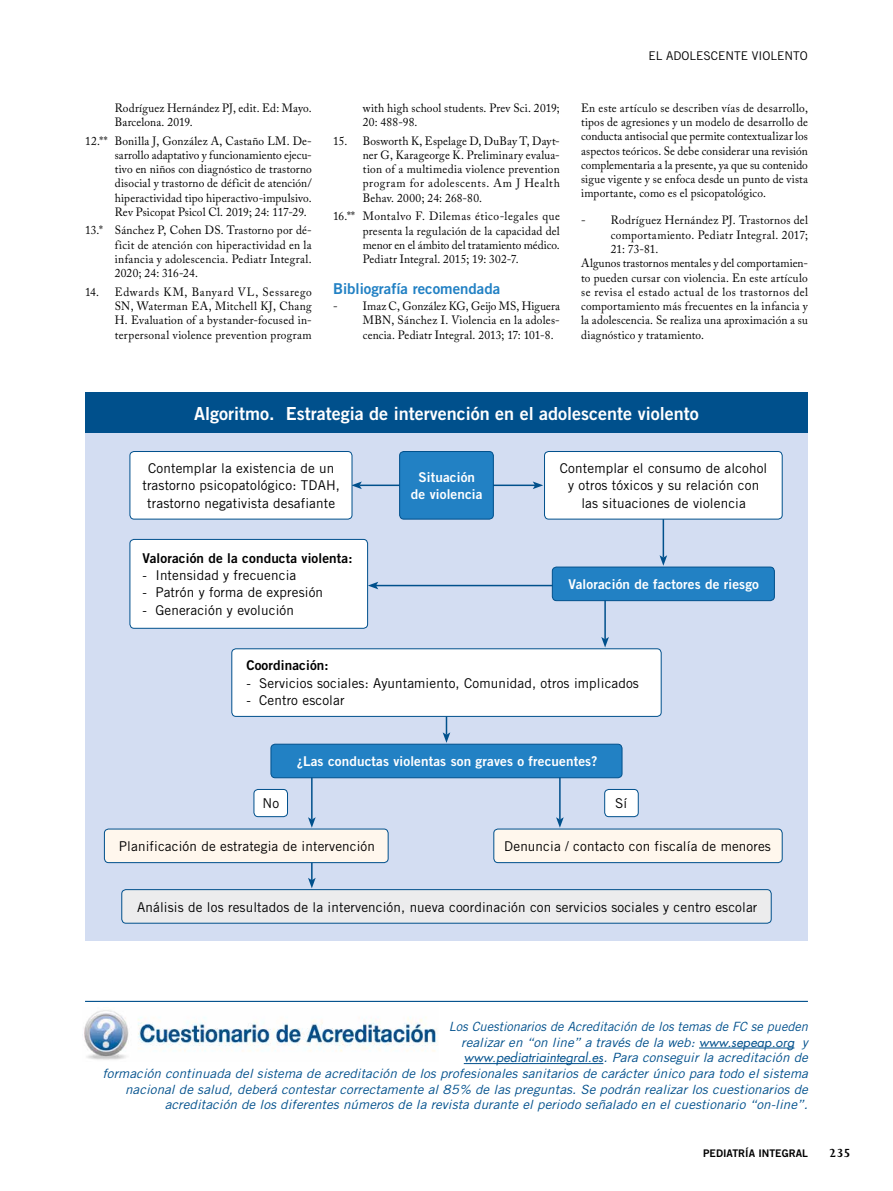
<style>
.page{position:relative;width:893px;height:1191px;background:#fff}
.page>*{position:absolute;margin:0;border:0;box-sizing:border-box;transform-origin:0 0}
.t1{font:18px "Trade Gothic Bold Two";color:#fff}
.t2{font:15px "Trade Gothic Bold Two";color:#2281c4}
.t3{font:13.5px/17.2px "Trade Gothic";letter-spacing:.01em;color:#000;text-align:center}
.t4{font:13.5px/17.2px "Trade Gothic Bold Two";letter-spacing:.01em;color:#fff;text-align:center}
.t5{font:13.5px "Trade Gothic Bold Two";letter-spacing:.01em;color:#000}
.t6{font:700 13.5px "Joanna MT Std";color:#000}
.t7{font:italic 12.75px/15.6px "Trade Gothic";letter-spacing:.005em;color:#00508c;text-align:right}
.t8{font:12px/14.2px "Adobe Caslon Pro";letter-spacing:.02em;color:#000;text-align:justify;scale:.95 1}
.t9{font:12px "Adobe Caslon Pro";color:#000;scale:.95 1}
.t10{font:12px "Adobe Caslon Pro";letter-spacing:.04em;color:#000;scale:.95 1}
.t11{font:12px "Trade Gothic";color:#000}
.t12{font:10.5px "Trade Gothic Bold Two";color:#000}
.s1{font-family:"Futura"}
</style>
<div class="page">
<div style="left:85px;top:430px;width:723px;height:510px;background:#d3ddf2"></div>
<div style="left:85px;top:392px;width:723px;height:41px;background:#00508c"></div>
<hr style="left:663px;top:517px;width:1px;height:40px;background:#00508c">
<svg style="left:659px;top:555px;width:8px;height:11px"></svg>
<hr style="left:604px;top:595px;width:2px;height:44px;background:#00508c">
<svg style="left:601px;top:637px;width:8px;height:10px"></svg>
<svg style="left:443px;top:716px;width:7px;height:27px"></svg>
<hr style="left:311px;top:773px;width:2px;height:46px;background:#00508c">
<svg style="left:308px;top:817px;width:8px;height:10px"></svg>
<hr style="left:311px;top:858px;width:2px;height:22px;background:#00508c">
<svg style="left:308px;top:877px;width:8px;height:11px"></svg>
<hr style="left:559px;top:773px;width:2px;height:46px;background:#00508c">
<svg style="left:556px;top:817px;width:8px;height:10px"></svg>
<hr style="left:491px;top:484px;width:44px;height:2px;background:#00508c">
<svg style="left:533px;top:481px;width:10px;height:8px"></svg>
<hr style="left:360px;top:484px;width:70px;height:2px;background:#00508c">
<svg style="left:352px;top:481px;width:10px;height:8px"></svg>
<hr style="left:376px;top:585px;width:178px;height:1px;background:#00508c">
<svg style="left:368px;top:582px;width:10px;height:7px"></svg>
<div style="left:605px;top:789px;width:33px;height:27px;background:#fff;border-radius:4px"></div>
<div style="left:604px;top:789px;width:34px;height:28px;border:1px solid #00508c;border-radius:4px"></div>
<div style="left:254px;top:789px;width:33px;height:27px;background:#fff;border-radius:4px"></div>
<div style="left:254px;top:789px;width:34px;height:28px;border:1px solid #00508c;border-radius:4px"></div>
<div style="left:400px;top:451px;width:93px;height:68px;background:#2281c4;border-radius:4px"></div>
<div style="left:399px;top:451px;width:95px;height:68px;border:1px solid #00508c;border-radius:4px"></div>
<div style="left:552px;top:567px;width:222px;height:33px;background:#2281c4;border-radius:4px"></div>
<div style="left:552px;top:567px;width:223px;height:34px;border:1px solid #00508c;border-radius:4px"></div>
<div style="left:271px;top:744px;width:351px;height:33px;background:#2281c4;border-radius:4px"></div>
<div style="left:271px;top:744px;width:351px;height:34px;border:1px solid #00508c;border-radius:4px"></div>
<div style="left:130px;top:451px;width:222px;height:68px;background:#fff;border-radius:4px"></div>
<div style="left:130px;top:451px;width:222px;height:68px;border:1px solid #00508c;border-radius:4px"></div>
<div style="left:544px;top:451px;width:238px;height:68px;background:#fff;border-radius:4px"></div>
<div style="left:544px;top:451px;width:238px;height:68px;border:1px solid #00508c;border-radius:4px"></div>
<div style="left:104px;top:829px;width:284px;height:33px;background:#fff7ed;border-radius:4px"></div>
<div style="left:104px;top:829px;width:284px;height:34px;border:1px solid #00508c;border-radius:4px"></div>
<div style="left:494px;top:829px;width:288px;height:33px;background:#fff7ed;border-radius:4px"></div>
<div style="left:494px;top:829px;width:288px;height:34px;border:1px solid #00508c;border-radius:4px"></div>
<div style="left:122px;top:889px;width:649px;height:34px;background:#ececed;border-radius:4px"></div>
<div style="left:122px;top:889px;width:649px;height:34px;border:1px solid #00508c;border-radius:4px"></div>
<div style="left:130px;top:539px;width:238px;height:89px;background:#fff;border-radius:4px"></div>
<div style="left:130px;top:539px;width:238px;height:89px;border:1px solid #00508c;border-radius:4px"></div>
<div style="left:232px;top:649px;width:429px;height:67px;background:#fff;border-radius:4px"></div>
<div style="left:232px;top:648px;width:429px;height:68px;border:1px solid #00508c;border-radius:4px"></div>
<hr style="left:699px;top:1047px;width:95px;height:1px;background:#00508c">
<hr style="left:464px;top:1063px;width:139px;height:1px;background:#00508c">
<img style="left:84px;top:1010px;width:354px;height:50px">
<hr style="left:85px;top:1000px;width:723px;height:2px;background:#00508c">
<p class="t8" style="left:115px;top:100px;width:209px">Rodríguez Hernández PJ, edit. Ed: Mayo.<br>Barcelona. 2019.</p>
<p class="t8" style="left:115px;top:133px;width:209px;text-indent:-30px">12.** Bonilla J, González A, Castaño LM. De&shy;sarrollo adaptativo y funcionamiento ejecu&shy;tivo en niños con diagnóstico de trastorno disocial y trastorno de déficit de atención/ hiperactividad tipo hiperactivo-impulsivo.<br>Rev Psicopat Psicol Cl. 2019; 24: 117-29.</p>
<p class="t8" style="left:115px;top:223px;width:209px;text-indent:-30px">13.* Sánchez P, Cohen DS. Trastorno por dé&shy;ficit de atención con hiperactividad en la infancia y adolescencia. Pediatr Integral.<br>2020; 24: 316-24.</p>
<p class="t8" style="left:115px;top:284px;width:209px;text-indent:-30px">14. Edwards KM, Banyard VL, Sessarego SN, Waterman EA, Mitchell KJ, Chang H. Evaluation of a bystander-focused in&shy;terpersonal violence prevention program</p>
<p class="t8" style="left:363px;top:100px;width:209px">with high school students. Prev Sci. 2019;<br>20: 488-98.</p>
<p class="t8" style="left:363px;top:133px;width:209px;text-indent:-30px">15. Bosworth K, Espelage D, DuBay T, Dayt&shy;ner G, Karageorge K. Preliminary evalua&shy;tion of a multimedia violence prevention program for adolescents. Am J Health Behav. 2000; 24: 268-80.</p>
<p class="t8" style="left:363px;top:209px;width:209px;text-indent:-30px">16.** Montalvo F. Dilemas ético-legales que presenta la regulación de la capacidad del menor en el ámbito del tratamiento médico.<br>Pediatr Integral. 2015; 19: 302-7.</p>
<p class="t2" style="left:333px;top:279px;width:169px">Bibliografía recomendada</p>
<p class="t8" style="left:363px;top:299px;width:209px;text-indent:-30px">- Imaz C, González KG, Geijo MS, Higuera MBN, Sánchez I. Violencia en la adoles&shy;cencia. Pediatr Integral. 2013; 17: 101-8.</p>
<p class="t11" style="left:649px;top:49px;width:161px">El adolescente violento</p>
<p class="t8" style="left:581px;top:100px;width:240px">En este artículo se describen vías de desarrollo, tipos de agresiones y un modelo de desarrollo de conducta antisocial que permite contextualizar los aspectos teóricos. Se debe considerar una revisión complementaria a la presente, ya que su contenido sigue vigente y se enfoca desde un punto de vista importante, como es el psicopatológico.</p>
<p class="t8" style="left:581px;top:213px;width:240px">- Rodríguez Hernández PJ. Trastornos del</p>
<p class="t8" style="left:611px;top:227px;width:209px">comportamiento. Pediatr Integral. 2017;</p>
<p class="t8" style="left:611px;top:242px;width:51px">21: 73-81.</p>
<p class="t9" style="left:581px;top:256px;width:240px">Algunos trastornos mentales y del comportamien-</p>
<p class="t8" style="left:581px;top:270px;width:240px">to pueden cursar con violencia. En este artículo</p>
<p class="t10" style="left:581px;top:285px;width:240px">se revisa el estado actual de los trastornos del</p>
<p class="t8" style="left:581px;top:299px;width:240px">comportamiento más frecuentes en la infancia y</p>
<p class="t8" style="left:581px;top:313px;width:240px">la adolescencia. Se realiza una aproximación a su</p>
<p class="t8" style="left:581px;top:327px;width:131px">diagnóstico y tratamiento.</p>
<h1 class="t1" style="left:194px;top:402px;width:506px">Algoritmo. Estrategia de intervención en el adolescente violento</h1>
<p class="t3" style="left:142px;top:459px;width:199px">Contemplar la existencia de un trastorno psicopatológico: TDAH, trastorno negativista desafiante</p>
<p class="t3" style="left:560px;top:459px;width:209px">Contemplar el consumo de alcohol y otros tóxicos y su relación con las situaciones de violencia</p>
<p class="t4" style="left:411px;top:468px;width:73px">Situación de violencia</p>
<p class="t5" style="left:143px;top:549px;width:211px">Valoración de la conducta violenta:</p>
<p class="t3" style="left:143px;top:566px;width:155px">- Intensidad y frecuencia</p>
<p class="t3" style="left:143px;top:584px;width:182px">- Patrón y forma de expresión</p>
<p class="t3" style="left:143px;top:601px;width:153px">- Generación y evolución</p>
<p class="t4" style="left:569px;top:575px;width:192px">Valoración de factores de riesgo</p>
<p class="t5" style="left:246px;top:657px;width:84px">Coordinación:</p>
<p class="t3" style="left:246px;top:674px;width:394px">- Servicios sociales: Ayuntamiento, Comunidad, otros implicados</p>
<p class="t3" style="left:246px;top:691px;width:100px">- Centro escolar</p>
<p class="t4" style="left:297px;top:752px;width:302px">¿Las conductas violentas son graves o frecuentes?</p>
<p class="t3" style="left:263px;top:794px;width:18px">No</p>
<p class="t3" style="left:615px;top:795px;width:14px">Sí</p>
<p class="t3" style="left:119px;top:837px;width:258px">Planificación de estrategia de intervención</p>
<p class="t3" style="left:504px;top:837px;width:268px">Denuncia / contacto con fiscalía de menores</p>
<p class="t3" style="left:137px;top:898px;width:622px">Análisis de los resultados de la intervención, nueva coordinación con servicios sociales y centro escolar</p>
<p class="t7" style="left:102px;top:1018px;width:707px">Los Cuestionarios de Acreditación de los temas de FC se pueden<br>realizar en “on line” a través de la web: <span class="s1">www.sepeap.org</span> y<br><span class="s1">www.pediatriaintegral.es</span>. Para conseguir la acreditación de<br>formación continuada del sistema de acreditación de los profesionales sanitarios de carácter único para todo el sistema nacional de salud, deberá contestar correctamente al 85% de las preguntas. Se podrán realizar los cuestionarios de acreditación de los diferentes números de la revista durante el periodo señalado en el cuestionario “on-line”.</p>
<p class="t12" style="left:703px;top:1146px;width:106px">PEDIATRÍA INTEGRAL</p>
<p class="t6" style="left:829px;top:1145px;width:23px">235</p>
</div>
